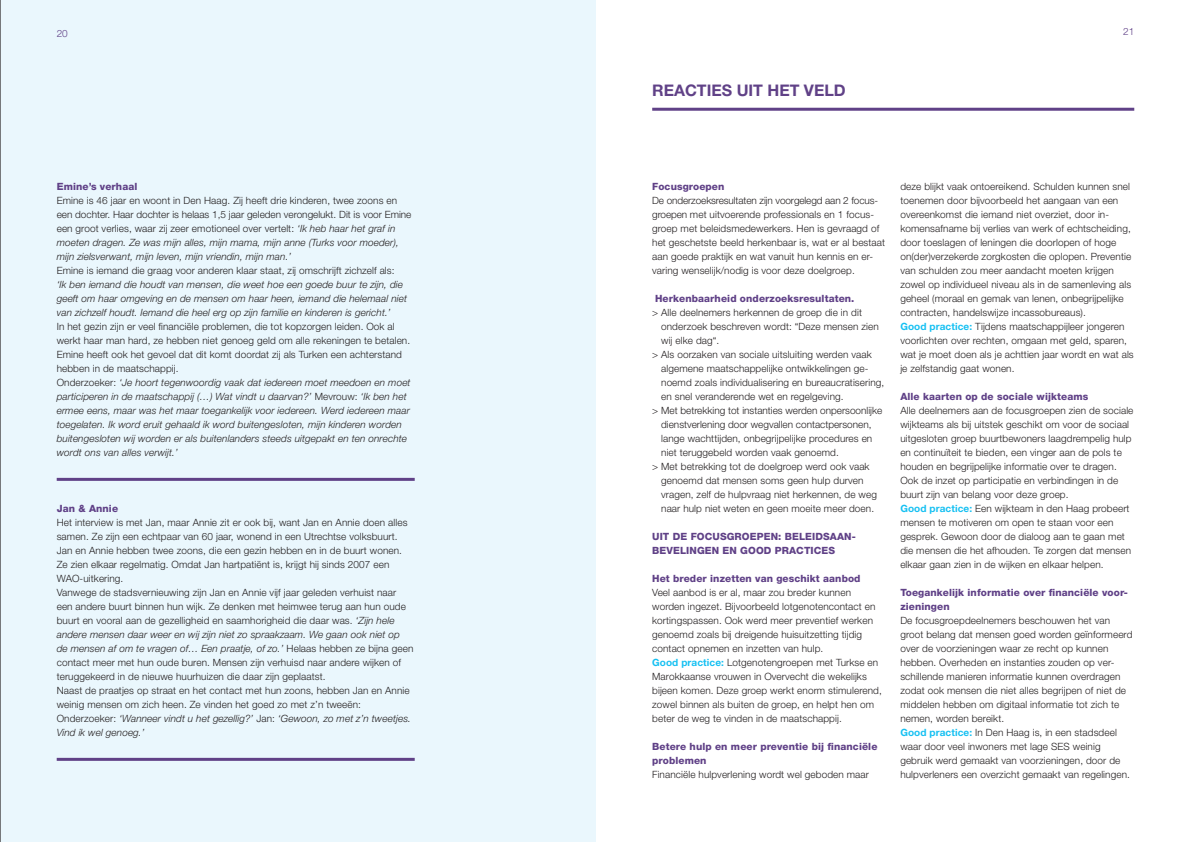
<style>
.page{position:relative;width:1191px;height:842px;background:#fff}
.page>*{position:absolute;margin:0;border:0;box-sizing:border-box;transform-origin:0 0}
.t1{font:700 16px "Helvetica Neue LT Std";color:#604187}
.lopende_tekst{font:300 10px/14px "Helvetica Neue";letter-spacing:.01em;color:#231f20}
.t2{font:italic 300 10px/14px "Helvetica Neue";letter-spacing:.01em;color:#231f20}
.tussenkop{font:800 10px/14px "Helvetica Neue";letter-spacing:.01em;color:#604187}
.t3{font:300 10px "Helvetica Neue LT Std";color:#604187}
.s1{font-style:italic}
.s2{font-style:normal}
.s3{font-weight:700;color:#15c0f2}
</style>
<div class="page">
<div style="left:0;top:0;width:595px;height:842px;background:#eaf7fd"></div>
<hr style="left:57px;top:478px;width:358px;height:3px;background:#604187">
<hr style="left:57px;top:758px;width:358px;height:3px;background:#604187">
<hr style="left:0;top:0;width:1px;height:842px;background:#76787b">
<hr style="left:652px;top:108px;width:482px;height:3px;background:#604187">
<p class="t3" style="left:57px;top:27px;width:13px">20</p>
<p class="t3" style="left:1123px;top:26px;width:13px">21</p>
<p class="tussenkop" style="left:57px;top:179px;width:82px">Emine’s verhaal</p>
<p class="lopende_tekst" style="left:57px;top:193px;width:356px">Emine is 46 jaar en woont in Den Haag. Zij heeft drie kinderen, twee zoons en een dochter. Haar dochter is helaas 1,5 jaar geleden verongelukt. Dit is voor Emine een groot verlies, waar zij zeer emotioneel over vertelt: <span class="s1">‘Ik heb haar het graf in moeten dragen. Ze was mijn alles, mijn mama, mijn anne (Turks voor moeder), mijn zielsverwant, mijn leven, mijn vriendin, mijn man.’</span></p>
<p class="t2" style="left:57px;top:263px;width:352px"><span class="s2">Emine is iemand die graag voor anderen klaar staat, zij omschrijft zichzelf als:<br></span>‘Ik ben iemand die houdt van mensen, die weet hoe een goede buur te zijn, die geeft om haar omgeving en de mensen om haar heen, iemand die helemaal niet van zichzelf houdt. Iemand die heel erg op zijn familie en kinderen is gericht.’</p>
<p class="lopende_tekst" style="left:57px;top:319px;width:355px">In het gezin zijn er veel financiële problemen, die tot kopzorgen leiden. Ook al werkt haar man hard, ze hebben niet genoeg geld om alle rekeningen te betalen.<br>Emine heeft ook het gevoel dat dit komt doordat zij als Turken een achterstand hebben in de maatschappij.</p>
<p class="t2" style="left:57px;top:375px;width:355px"><span class="s2">Onderzoeker:</span> ‘Je hoort tegenwoordig vaak dat iedereen moet meedoen en moet participeren in de maatschappij (…) Wat vindt u daarvan?’ <span class="s2">Mevrouw:</span> ‘Ik ben het ermee eens, maar was het maar toegankelijk voor iedereen. Werd iedereen maar toegelaten. Ik word eruit gehaald ik word buitengesloten, mijn kinderen worden buitengesloten wij worden er als buitenlanders steeds uitgepakt en ten onrechte wordt ons van alles verwijt.’</p>
<p class="tussenkop" style="left:57px;top:501px;width:63px">Jan &amp; Annie</p>
<p class="lopende_tekst" style="left:57px;top:515px;width:352px">Het interview is met Jan, maar Annie zit er ook bij, want Jan en Annie doen alles samen. Ze zijn een echtpaar van 60 jaar, wonend in een Utrechtse volksbuurt.<br>Jan en Annie hebben twee zoons, die een gezin hebben en in de buurt wonen.<br>Ze zien elkaar regelmatig. Omdat Jan hartpatiënt is, krijgt hij sinds 2007 een WAO-uitkering.</p>
<p class="lopende_tekst" style="left:57px;top:585px;width:358px">Vanwege de stadsvernieuwing zijn Jan en Annie vijf jaar geleden verhuist naar een andere buurt binnen hun wijk. Ze denken met heimwee terug aan hun oude buurt en vooral aan de gezelligheid en saamhorigheid die daar was. <span class="s1">‘Zijn hele andere mensen daar weer en wij zijn niet zo spraakzaam. We gaan ook niet op de mensen af om te vragen of… Een praatje, of zo.’</span> Helaas hebben ze bijna geen contact meer met hun oude buren. Mensen zijn verhuisd naar andere wijken of teruggekeerd in de nieuwe huurhuizen die daar zijn geplaatst.</p>
<p class="lopende_tekst" style="left:57px;top:683px;width:354px">Naast de praatjes op straat en het contact met hun zoons, hebben Jan en Annie weinig mensen om zich heen. Ze vinden het goed zo met z’n tweeën:</p>
<p class="t2" style="left:57px;top:711px;width:356px"><span class="s2">Onderzoeker:</span> ‘Wanneer vindt u het gezellig?’ <span class="s2">Jan:</span> ‘Gewoon, zo met z’n tweetjes.<br>Vind ik wel genoeg.’</p>
<p class="t1" style="left:652px;top:81px;width:195px">REACTIES UIT HET VELD</p>
<p class="tussenkop" style="left:652px;top:179px;width:74px">Focusgroepen</p>
<p class="lopende_tekst" style="left:652px;top:193px;width:234px">De onderzoeksresultaten zijn voorgelegd aan 2 focus&shy;groepen met uitvoerende professionals en 1 focus&shy;groep met beleidsmedewerkers. Hen is gevraagd of het geschetste beeld herkenbaar is, wat er al bestaat aan goede praktijk en wat vanuit hun kennis en er&shy;varing wenselijk/nodig is voor deze doelgroep.</p>
<p class="tussenkop" style="left:655px;top:291px;width:201px">Herkenbaarheid onderzoeksresultaten.</p>
<p class="lopende_tekst" style="left:661px;top:305px;width:219px;text-indent:-9px">&gt; Alle deelnemers herkennen de groep die in dit onderzoek beschreven wordt: “Deze mensen zien wij elke dag“.</p>
<p class="lopende_tekst" style="left:661px;top:347px;width:225px;text-indent:-9px">&gt; Als oorzaken van sociale uitsluiting werden vaak algemene maatschappelijke ontwikkelingen ge&shy;noemd zoals individualisering en bureaucratisering, en snel veranderende wet en regelgeving.</p>
<p class="lopende_tekst" style="left:661px;top:403px;width:222px;text-indent:-9px">&gt; Met betrekking tot instanties werden onpersoonlijke dienstverlening door wegvallen contactpersonen, lange wachttijden, onbegrijpelijke procedures en niet teruggebeld worden vaak genoemd.</p>
<p class="lopende_tekst" style="left:661px;top:459px;width:217px;text-indent:-9px">&gt; Met betrekking tot de doelgroep werd ook vaak genoemd dat mensen soms geen hulp durven vragen, zelf de hulpvraag niet herkennen, de weg naar hulp niet weten en geen moeite meer doen.</p>
<p class="tussenkop" style="left:652px;top:529px;width:204px">UIT DE FOCUSGROEPEN: BELEIDSAAN-<br>BEVELINGEN EN GOOD PRACTICES</p>
<p class="tussenkop" style="left:652px;top:571px;width:210px">Het breder inzetten van geschikt aanbod</p>
<p class="lopende_tekst" style="left:652px;top:585px;width:225px">Veel aanbod is er al, maar zou breder kunnen worden ingezet. Bijvoorbeeld lotgenotencontact en kortingspassen. Ook werd meer preventief werken genoemd zoals bij dreigende huisuitzetting tijdig contact opnemen en inzetten van hulp.</p>
<p class="lopende_tekst" style="left:652px;top:655px;width:231px"><span class="s3">Good practice:</span> Lotgenotengroepen met Turkse en Marokkaanse vrouwen in Overvecht die wekelijks bijeen komen. Deze groep werkt enorm stimulerend, zowel binnen als buiten de groep, en helpt hen om beter de weg te vinden in de maatschappij.</p>
<p class="tussenkop" style="left:652px;top:739px;width:227px">Betere hulp en meer preventie bij financiële problemen</p>
<p class="lopende_tekst" style="left:652px;top:767px;width:218px">Financiële hulpverlening wordt wel geboden maar</p>
<p class="lopende_tekst" style="left:900px;top:179px;width:232px">deze blijkt vaak ontoereikend. Schulden kunnen snel toenemen door bijvoorbeeld het aangaan van een overeenkomst die iemand niet overziet, door in&shy;komensafname bij verlies van werk of echtscheiding, door toeslagen of leningen die doorlopen of hoge on(der)verzekerde zorgkosten die oplopen. Preventie van schulden zou meer aandacht moeten krijgen zowel op individueel niveau als in de samenleving als geheel (moraal en gemak van lenen, onbegrijpelijke contracten, handelswijze incassobureaus).</p>
<p class="lopende_tekst" style="left:900px;top:319px;width:235px"><span class="s3">Good practice:</span> Tijdens maatschappijleer jongeren voorlichten over rechten, omgaan met geld, sparen, wat je moet doen als je achttien jaar wordt en wat als je zelfstandig gaat wonen.</p>
<p class="tussenkop" style="left:900px;top:389px;width:189px">Alle kaarten op de sociale wijkteams</p>
<p class="lopende_tekst" style="left:900px;top:403px;width:235px">Alle deelnemers aan de focusgroepen zien de sociale wijkteams als bij uitstek geschikt om voor de sociaal uitgesloten groep buurtbewoners laagdrempelig hulp en continuïteit te bieden, een vinger aan de pols te houden en begrijpelijke informatie over te dragen.<br>Ook de inzet op participatie en verbindingen in de buurt zijn van belang voor deze groep.</p>
<p class="lopende_tekst" style="left:900px;top:501px;width:232px"><span class="s3">Good practice:</span> Een wijkteam in den Haag probeert mensen te motiveren om open te staan voor een gesprek. Gewoon door de dialoog aan te gaan met die mensen die het afhouden. Te zorgen dat mensen elkaar gaan zien in de wijken en elkaar helpen.</p>
<p class="tussenkop" style="left:900px;top:585px;width:229px">Toegankelijk informatie over financiële voor&shy;zieningen</p>
<p class="lopende_tekst" style="left:900px;top:613px;width:234px">De focusgroepdeelnemers beschouwen het van groot belang dat mensen goed worden geïnformeerd over de voorzieningen waar ze recht op kunnen hebben. Overheden en instanties zouden op ver&shy;schillende manieren informatie kunnen overdragen zodat ook mensen die niet alles begrijpen of niet de middelen hebben om digitaal informatie tot zich te nemen, worden bereikt.</p>
<p class="lopende_tekst" style="left:900px;top:725px;width:231px"><span class="s3">Good practice:</span> In Den Haag is, in een stadsdeel waar door veel inwoners met lage SES weinig gebruik werd gemaakt van voorzieningen, door de hulpverleners een overzicht gemaakt van regelingen.</p>
</div>
